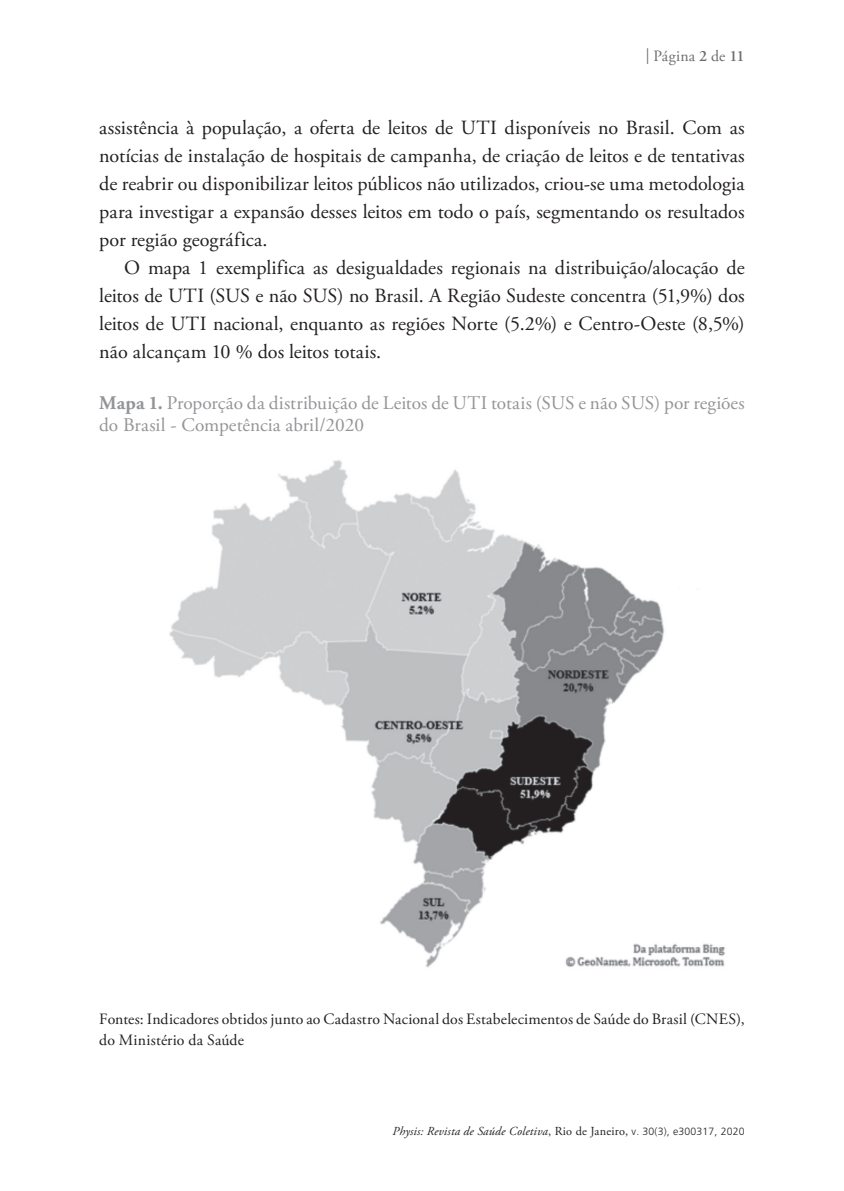
<style>
.page{position:relative;width:844px;height:1191px;background:#fff}
.page>*{position:absolute;margin:0;border:0;box-sizing:border-box;transform-origin:0 0}
.t1{font:20.12px/28px "Adobe Garamond Pro";color:#231f20;text-align:justify}
.t2{font:19.25px/22.8px "Adobe Garamond Pro";color:#939598}
.t3{font:15.75px/21px "Adobe Garamond Pro";letter-spacing:.01em;color:#231f20}
.t4{font:15.75px "Adobe Garamond Pro";letter-spacing:.015em;color:#6c6d70}
.t5{font:italic 12.25px "Adobe Garamond Pro";letter-spacing:.015em;color:#231f20}
.s1{font-weight:600}
.s2{font-weight:700}
.s3{font-style:normal}
.s4{font-family:"Frutiger";font-weight:300;font-style:normal;font-size:10.5px}
</style>
<div class="page">
<img style="left:169px;top:460px;width:556px;height:508px">
<p class="t4" style="left:645px;top:47px;width:100px">| Página <span class="s1">2</span> de <span class="s1">11</span></p>
<p class="t1" style="left:99px;top:114px;width:646px">assistência à população, a oferta de leitos de UTI disponíveis no Brasil. Com as notícias de instalação de hospitais de campanha, de criação de leitos e de tentativas de reabrir ou disponibilizar leitos públicos não utilizados, criou-se uma metodologia para investigar a expansão desses leitos em todo o país, segmentando os resultados por região geográfica.</p>
<p class="t1" style="left:99px;top:254px;width:646px;text-indent:25px">O mapa 1 exemplifica as desigualdades regionais na distribuição/alocação de leitos de UTI (SUS e não SUS) no Brasil. A Região Sudeste concentra (51,9%) dos leitos de UTI nacional, enquanto as regiões Norte (5.2%) e Centro-Oeste (8,5%) não alcançam 10 % dos leitos totais.</p>
<p class="t2" style="left:99px;top:392px;width:646px"><span class="s2">Mapa 1.</span> Proporção da distribuição de Leitos de UTI totais (SUS e não SUS) por regiões do Brasil - Competência abril/2020</p>
<p class="t3" style="left:99px;top:1008px;width:646px">Fontes: Indicadores obtidos junto ao Cadastro Nacional dos Estabelecimentos de Saúde do Brasil (CNES), do Ministério da Saúde</p>
<p class="t5" style="left:392px;top:1124px;width:353px">Physis: Revista de Saúde Coletiva<span class="s3">, Rio de Janeiro,</span> <span class="s4">v. 30(3), e300317, 2020</span></p>
</div>
